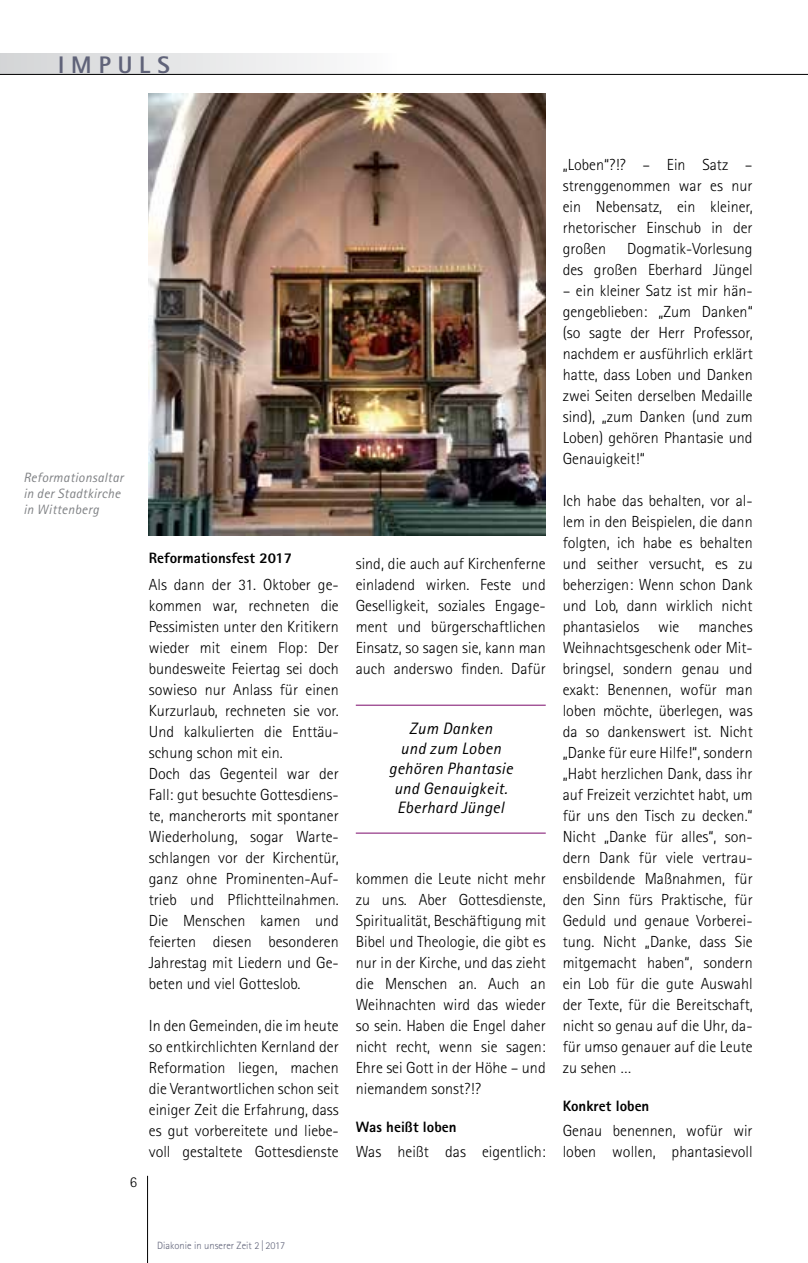
<style>
.page{position:relative;width:808px;height:1263px;background:#fff}
.page>*{position:absolute;margin:0;border:0;box-sizing:border-box;transform-origin:0 0}
.t1{font:800 24px "Agfa Rotis Sans Serif";letter-spacing:.29em;color:#606379}
.t2{font:italic 16.5px/19.8px "Agfa Rotis Sans Serif";letter-spacing:.02em;color:#000;text-align:center}
.t3{font:300 16.05px/21px "Agfa Rotis Sans Serif";color:#000;text-align:justify}
.t4{font:800 15px "Agfa Rotis Sans Serif";color:#000}
.t5{font:300 15px "Agfa Rotis Sans Serif";color:#000}
.t6{font:italic 13.5px/16.2px "Agfa Rotis Sans Serif";letter-spacing:.02em;color:#808285}
.t7{font:300 10.5px "Agfa Rotis Sans Serif";color:#606379}
</style>
<div class="page">
<div style="left:0;top:54px;width:401px;height:20px;background:linear-gradient(to right,#d3d5d6,#fcfcfd)"></div>
<hr style="left:147px;top:1176px;width:1px;height:87px;background:#000">
<img style="left:149px;top:94px;width:397px;height:442px">
<hr style="left:0;top:74px;width:808px;height:1px;background:#000">
<hr style="left:356px;top:705px;width:190px;height:1px;background:#7b0a6b">
<hr style="left:356px;top:833px;width:190px;height:1px;background:#7b0a6b">
<h1 class="t1" style="left:58px;top:49px;width:113px">IMPULS</h1>
<p class="t6" style="left:23px;top:469px;width:102px">Reformationsaltar in der Stadtkirche in Wittenberg</p>
<p class="t5" style="left:130px;top:1173px;width:9px">6</p>
<p class="t4" style="left:149px;top:548px;width:145px">Reformationsfest 2017</p>
<p class="t3" style="left:149px;top:574px;width:191px;text-align:left">Als dann der 31. Oktober ge&shy;kommen war, rechneten die<br>Pessimisten unter den Kritikern wieder mit einem Flop: Der bundesweite Feiertag sei doch sowieso nur Anlass für einen<br>Kurzurlaub, rechneten sie vor.<br>Und kalkulierten die Enttäu&shy;schung schon mit ein.<br>Doch das Gegenteil war der<br>Fall: gut besuchte Gottesdiens&shy;te, mancherorts mit spontaner<br>Wiederholung, sogar Warte&shy;schlangen vor der Kirchentür, ganz ohne Prominenten-Auf&shy;trieb und Pflichtteilnahmen.<br>Die Menschen kamen und feierten diesen besonderen<br>Jahrestag mit Liedern und Ge&shy;beten und viel Gotteslob.</p>
<p class="t3" style="left:149px;top:1015px;width:191px">In den Gemeinden, die im heute so entkirchlichten Kernland der Reformation liegen, machen die Verantwortlichen schon seit einiger Zeit die Erfahrung, dass es gut vorbereitete und liebe&shy;voll gestaltete Gottesdienste</p>
<p class="t3" style="left:356px;top:553px;width:191px">sind, die auch auf Kirchenferne einladend wirken. Feste und Geselligkeit, soziales Engage&shy;ment und bürgerschaftlichen Einsatz, so sagen sie, kann man auch anderswo finden. Dafür</p>
<p class="t2" style="left:389px;top:719px;width:126px">Zum Danken<br>und zum Loben gehören Phantasie und Genauigkeit.<br>Eberhard Jüngel</p>
<p class="t3" style="left:356px;top:868px;width:191px">kommen die Leute nicht mehr zu uns. Aber Gottesdienste, Spiritualität, Beschäftigung mit Bibel und Theologie, die gibt es nur in der Kirche, und das zieht die Menschen an. Auch an Weihnachten wird das wieder so sein. Haben die Engel daher nicht recht, wenn sie sagen:<br>Ehre sei Gott in der Höhe – und niemandem sonst?!?</p>
<p class="t4" style="left:356px;top:1117px;width:102px">Was heißt loben</p>
<p class="t3" style="left:356px;top:1141px;width:191px">Was heißt das eigentlich:</p>
<p class="t3" style="left:563px;top:154px;width:191px">„Loben“?!? – Ein Satz – strenggenommen war es nur ein Nebensatz, ein kleiner, rhetorischer Einschub in der großen</p>
<p class="t3" style="left:563px;top:238px;width:191px;text-align:right">Dogmatik-Vorlesung<br>des großen Eberhard Jüngel</p>
<p class="t3" style="left:563px;top:280px;width:191px">– ein kleiner Satz ist mir hän&shy;gengeblieben: „Zum Danken“ (so sagte der Herr Professor, nachdem er ausführlich erklärt hatte, dass Loben und Danken zwei Seiten derselben Medaille sind), „zum Danken (und zum Loben) gehören Phantasie und Genauigkeit!“</p>
<p class="t3" style="left:563px;top:490px;width:191px">Ich habe das behalten, vor al&shy;lem in den Beispielen, die dann folgten, ich habe es behalten und seither versucht, es zu beherzigen: Wenn schon Dank und Lob, dann wirklich nicht phantasielos wie manches Weihnachtsgeschenk oder Mit&shy;bringsel, sondern genau und exakt: Benennen, wofür man loben möchte, überlegen, was da so dankenswert ist. Nicht „Danke für eure Hilfe!“, sondern „Habt herzlichen Dank, dass ihr auf Freizeit verzichtet habt, um für uns den Tisch zu decken.“ Nicht „Danke für alles“, son&shy;dern Dank für viele vertrau&shy;ensbildende Maßnahmen, für den Sinn fürs Praktische, für Geduld und genaue Vorberei&shy;tung. Nicht „Danke, dass Sie mitgemacht haben“, sondern ein Lob für die gute Auswahl der Texte, für die Bereitschaft, nicht so genau auf die Uhr, da&shy;für umso genauer auf die Leute zu sehen …</p>
<p class="t4" style="left:563px;top:1096px;width:88px">Konkret loben</p>
<p class="t3" style="left:563px;top:1120px;width:191px">Genau benennen, wofür wir loben wollen, phantasievoll</p>
<p class="t7" style="left:157px;top:1239px;width:130px">Diakonie in unserer Zeit 2 | 2017</p>
</div>
